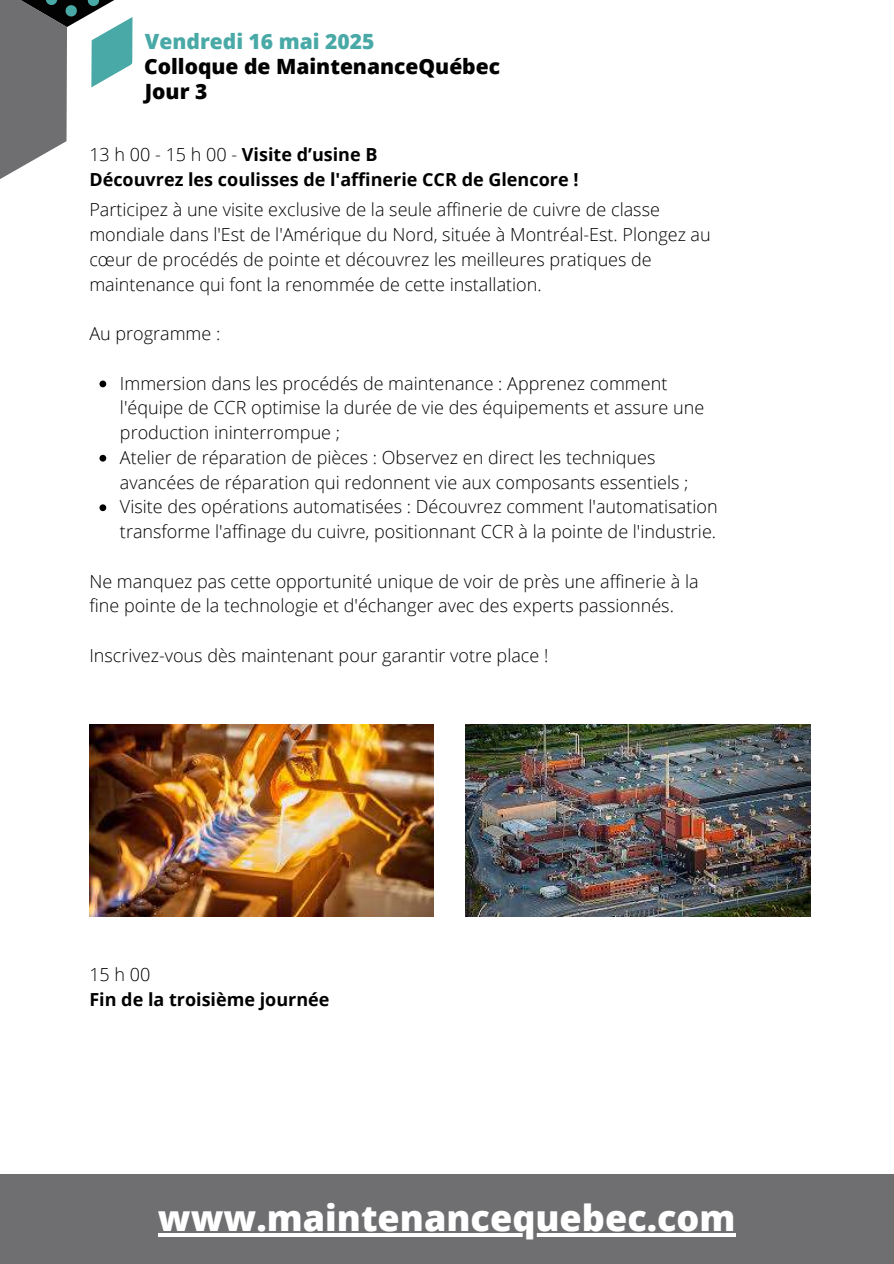
<style>
.page{position:relative;width:894px;height:1264px;background:#fff}
.page>*{position:absolute;margin:0;border:0;box-sizing:border-box;transform-origin:0 0}
.t1{font:800 36px "Open Sans";color:#fff}
.t2{font:800 21px/25px "Open Sans";color:#020202}
.t3{font:800 21px "Open Sans";color:#48a9a6}
.t4{font:300 18px/24.8px "Open Sans";color:#000}
.t5{font:700 18px/24.8px "Open Sans";color:#000}
.s1{font-weight:300}
</style>
<div class="page">
<hr style="left:0;top:1259px;width:893px;height:4px;background:#6f6f72">
<div style="left:0;top:1174px;width:893px;height:85px;background:#6f6f72"></div>
<svg style="left:0;top:0;width:133px;height:179px"></svg>
<img style="left:89px;top:724px;width:345px;height:192px">
<img style="left:465px;top:724px;width:344px;height:192px">
<hr style="left:158px;top:1233px;width:577px;height:3px;background:#fff">
<svg style="left:99px;top:380px;width:7px;height:7px"></svg>
<svg style="left:99px;top:455px;width:7px;height:6px"></svg>
<svg style="left:99px;top:504px;width:7px;height:7px"></svg>
<p class="t3" style="left:145px;top:26px;width:231px">Vendredi 16 mai 2025</p>
<p class="t2" style="left:144px;top:53px;width:357px">Colloque de MaintenanceQuébec<br>Jour 3</p>
<p class="t5" style="left:89px;top:142px;width:490px"><span class="s1">13 h 00 - 15 h 00 -</span> Visite d’usine B<br>Découvrez les coulisses de l'affinerie CCR de Glencore !</p>
<p class="t4" style="left:89px;top:197px;width:622px">Participez à une visite exclusive de la seule affinerie de cuivre de classe mondiale dans l'Est de l'Amérique du Nord, située à Montréal-Est. Plongez au cœur de procédés de pointe et découvrez les meilleures pratiques de maintenance qui font la renommée de cette installation.</p>
<p class="t4" style="left:89px;top:321px;width:132px">Au programme :</p>
<p class="t4" style="left:120px;top:370px;width:599px">Immersion dans les procédés de maintenance : Apprenez comment l'équipe de CCR optimise la durée de vie des équipements et assure une production ininterrompue ;<br>Atelier de réparation de pièces : Observez en direct les techniques avancées de réparation qui redonnent vie aux composants essentiels ; Visite des opérations automatisées : Découvrez comment l'automatisation transforme l'affinage du cuivre, positionnant CCR à la pointe de l'industrie.</p>
<p class="t4" style="left:89px;top:568px;width:610px">Ne manquez pas cette opportunité unique de voir de près une affinerie à la fine pointe de la technologie et d'échanger avec des experts passionnés.</p>
<p class="t4" style="left:89px;top:642px;width:460px">Inscrivez-vous dès maintenant pour garantir votre place !</p>
<p class="t4" style="left:89px;top:961px;width:63px">15 h 00</p>
<p class="t5" style="left:89px;top:986px;width:242px">Fin de la troisième journée</p>
<h1 class="t1" style="left:158px;top:1190px;width:579px">www.maintenancequebec.com</h1>
</div>
